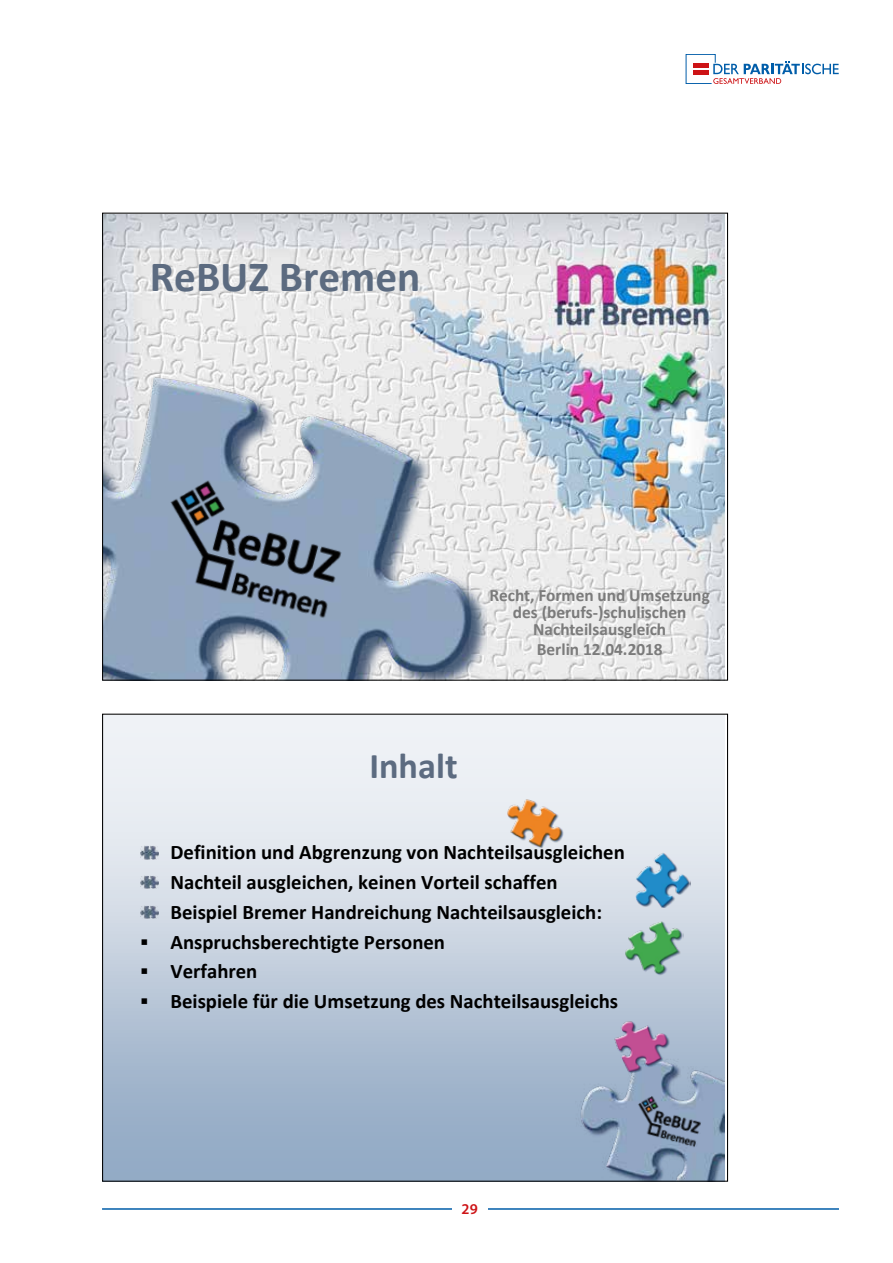
<style>
.page{position:relative;width:893px;height:1263px;background:#fff}
.page>*{position:absolute;margin:0;border:0;box-sizing:border-box;transform-origin:0 0}
.t1{font:700 43.2px "Calibri";color:#5c6b80}
.t2{font:700 36.3px "Calibri";color:#5c6b80}
.t3{font:700 20.7px/29.8px "Calibri";color:#000}
.t4{font:700 17.4px/16.6px "Calibri";color:#7b7b7b;text-align:center}
.t5{font:600 15px "Myriad Pro";color:#cd1316}
</style>
<div class="page">
<hr style="left:102px;top:1208px;width:737px;height:2px;background:#005da9">
<div style="left:452px;top:1203px;width:35px;height:26px;background:#fff"></div>
<svg style="left:686px;top:54px;width:153px;height:30px"></svg>
<img style="left:104px;top:215px;width:621px;height:464px">
<img style="left:104px;top:360px;width:382px;height:319px">
<img style="left:147px;top:465px;width:211px;height:160px">
<img style="left:263px;top:233px;width:39px;height:54px">
<img style="left:265px;top:268px;width:33px;height:46px">
<div style="left:103px;top:716px;width:622px;height:465px;background:linear-gradient(to bottom,#fdfcfd,#8ea6c2)"></div>
<img style="left:575px;top:1049px;width:150px;height:131px">
<img style="left:630px;top:1091px;width:77px;height:58px">
<img style="left:140px;top:846px;width:18px;height:13px">
<img style="left:140px;top:876px;width:18px;height:13px">
<img style="left:140px;top:906px;width:18px;height:13px">
<img style="left:609px;top:1018px;width:64px;height:56px">
<img style="left:624px;top:920px;width:59px;height:56px">
<img style="left:634px;top:851px;width:56px;height:56px">
<img style="left:507px;top:797px;width:59px;height:52px">
<h1 class="t1" style="left:150px;top:249px;width:272px">ReBUZ Bremen</h1>
<p class="t4" style="left:489px;top:587px;width:222px">Recht, Formen und Umsetzung des (berufs-)schulischen<br>Nachteilsausgleich</p>
<p class="t4" style="left:537px;top:641px;width:127px">Berlin 12.04.2018</p>
<h2 class="t2" style="left:369px;top:743px;width:90px">Inhalt</h2>
<p class="t3" style="left:170px;top:837px;width:456px">Definition und Abgrenzung von Nachteilsausgleichen<br>Nachteil ausgleichen, keinen Vorteil schaffen<br>Beispiel Bremer Handreichung Nachteilsausgleich:</p>
<p class="t3" style="left:140px;top:927px;width:306px">▪ Anspruchsberechtigte Personen</p>
<p class="t3" style="left:140px;top:956px;width:119px">▪ Verfahren</p>
<p class="t3" style="left:140px;top:986px;width:479px">▪ Beispiele für die Umsetzung des Nachteilsausgleichs</p>
<p class="t5" style="left:462px;top:1200px;width:18px">29</p>
</div>
